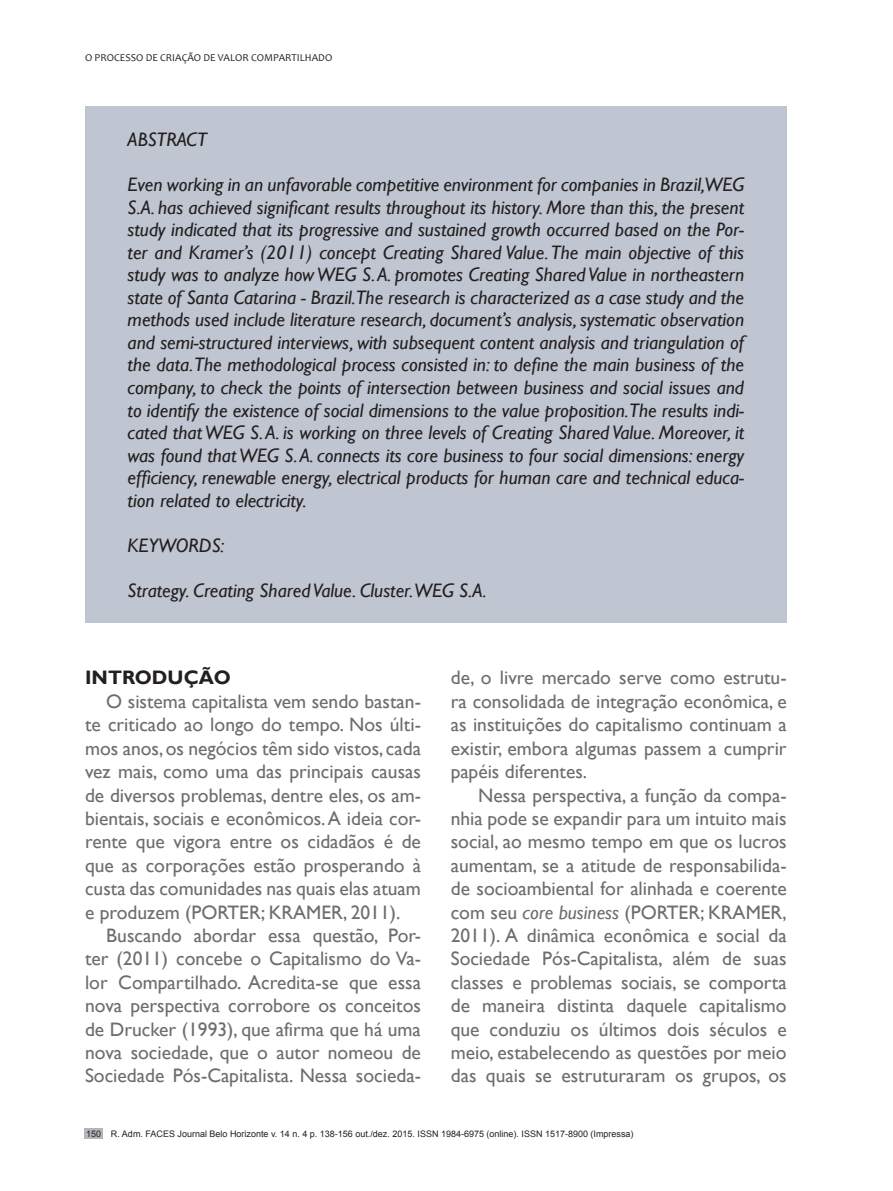
<style>
.page{position:relative;width:893px;height:1191px;background:#fff}
.page>*{position:absolute;margin:0;border:0;box-sizing:border-box;transform-origin:0 0}
.t1{font:19.5px/23.4px "Gill Sans";color:#6c6d70;text-align:justify}
._0_-_TEXTO_ABSTRACT{font:italic 19.5px/22.5px "Gill Sans";color:#231f20;text-align:justify}
._0_-_INTERTIT_-_TEXT{font:700 19.5px "Gill Sans";color:#231f20}
.t2{font:10.5px "Candara";color:#231f20}
.t3{font:9px "Arial";color:#231f20}
.s1{font-style:italic}
</style>
<div class="page">
<div style="left:84px;top:1128px;width:19px;height:10px;background:#b4b6be"></div>
<div style="left:85px;top:106px;width:702px;height:517px;background:#bfc5d1"></div>
<p class="t2" style="left:85px;top:51px;width:249px">O PROCESSO DE CRIAÇÃO DE VALOR COMPARTILHADO</p>
<p class="_0_-_TEXTO_ABSTRACT" style="left:128px;top:129px;width:81px">ABSTRACT</p>
<p class="_0_-_TEXTO_ABSTRACT" style="left:128px;top:174px;width:618px">Even working in an unfavorable competitive environment for companies in Brazil,WEG S.A. has achieved significant results throughout its history. More than this, the present study indicated that its progressive and sustained growth occurred based on the Por&shy;ter and Kramer’s (2011) concept Creating Shared Value. The main objective of this study was to analyze how WEG S. A. promotes Creating Shared Value in northeastern state of Santa Catarina - Brazil.The research is characterized as a case study and the methods used include literature research, document’s analysis, systematic observation and semi-structured interviews, with subsequent content analysis and triangulation of the data.The methodological process consisted in: to define the main business of the company, to check the points of intersection between business and social issues and to identify the existence of social dimensions to the value proposition.The results indi&shy;cated that WEG S. A. is working on three levels of Creating Shared Value. Moreover, it was found that WEG S. A. connects its core business to four social dimensions: energy efficiency, renewable energy, electrical products for human care and technical educa&shy;tion related to electricity.</p>
<p class="_0_-_TEXTO_ABSTRACT" style="left:128px;top:534px;width:98px">KEYWORDS:</p>
<p class="_0_-_TEXTO_ABSTRACT" style="left:128px;top:579px;width:360px">Strategy. Creating Shared Value. Cluster.WEG S.A.</p>
<p class="_0_-_INTERTIT_-_TEXT" style="left:85px;top:666px;width:147px">INTRODUÇÃO</p>
<p class="t1" style="left:85px;top:690px;width:337px;text-indent:21px">O sistema capitalista vem sendo bastan&shy;te criticado ao longo do tempo. Nos últi&shy;mos anos, os negócios têm sido vistos, cada vez mais, como uma das principais causas de diversos problemas, dentre eles, os am&shy;bientais, sociais e econômicos. A ideia cor&shy;rente que vigora entre os cidadãos é de que as corporações estão prosperando à custa das comunidades nas quais elas atuam e produzem (PORTER; KRAMER, 2011).</p>
<p class="t1" style="left:85px;top:924px;width:337px;text-indent:21px">Buscando abordar essa questão, Por&shy;ter (2011) concebe o Capitalismo do Va&shy;lor Compartilhado. Acredita-se que essa nova perspectiva corrobore os conceitos de Drucker (1993), que afirma que há uma nova sociedade, que o autor nomeou de Sociedade Pós-Capitalista. Nessa socieda-</p>
<p class="t1" style="left:451px;top:666px;width:337px">de, o livre mercado serve como estrutu&shy;ra consolidada de integração econômica, e as instituições do capitalismo continuam a existir, embora algumas passem a cumprir papéis diferentes.</p>
<p class="t1" style="left:451px;top:783px;width:337px;text-indent:28px">Nessa perspectiva, a função da compa&shy;nhia pode se expandir para um intuito mais social, ao mesmo tempo em que os lucros aumentam, se a atitude de responsabilida&shy;de socioambiental for alinhada e coerente com seu <span class="s1">core business</span> (PORTER; KRAMER, 2011). A dinâmica econômica e social da Sociedade Pós-Capitalista, além de suas classes e problemas sociais, se comporta de maneira distinta daquele capitalismo que conduziu os últimos dois séculos e meio, estabelecendo as questões por meio das quais se estruturaram os grupos, os</p>
<p class="t3" style="left:86px;top:1127px;width:549px">150 R. Adm. FACES Journal Belo Horizonte v. 14 n. 4 p. 138-156 out./dez. 2015. ISSN 1984-6975 (online). ISSN 1517-8900 (Impressa)</p>
</div>
